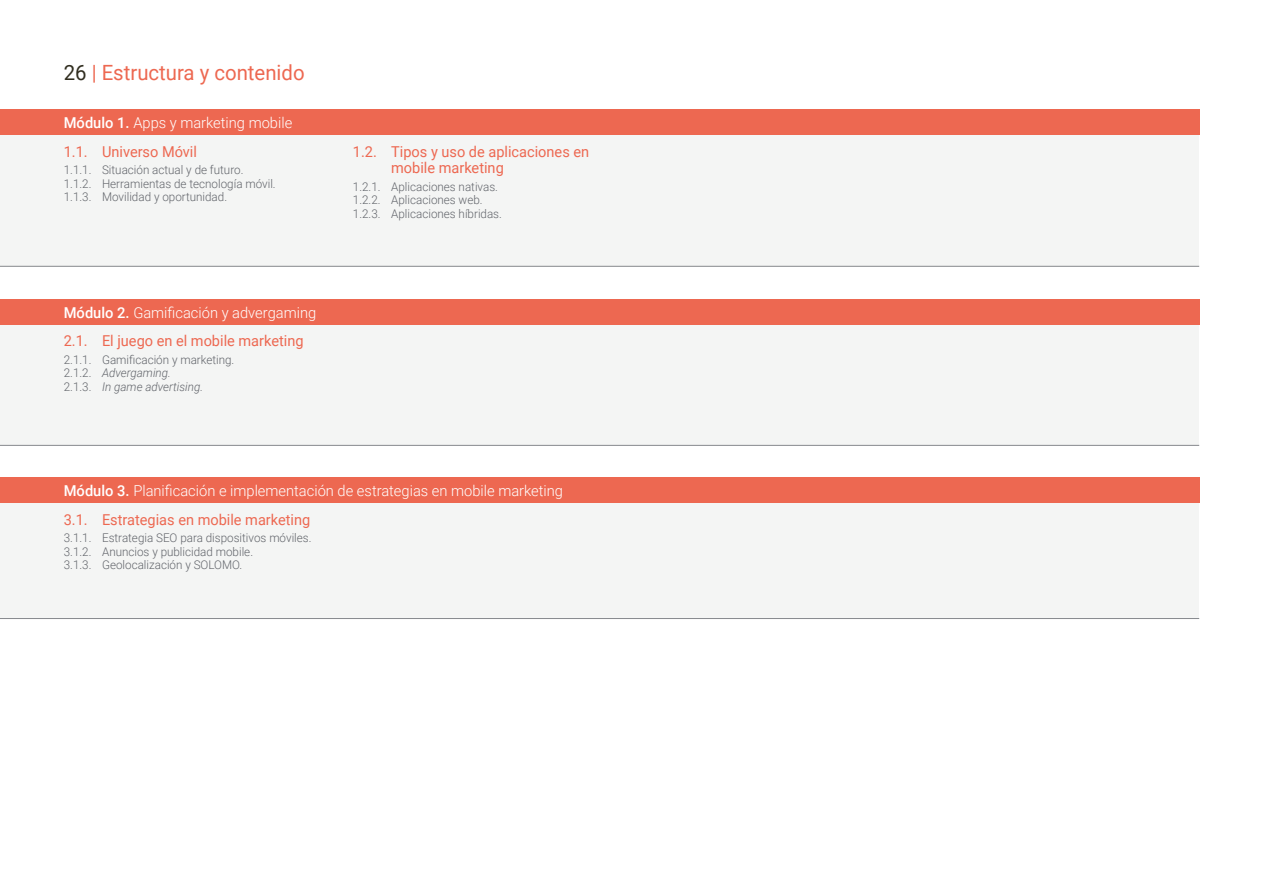
<style>
.page{position:relative;width:1263px;height:893px;background:#fff}
.page>*{position:absolute;margin:0;border:0;box-sizing:border-box;transform-origin:0 0}
.t1{font:21px "Roboto";color:#ed6851}
.t2{font:300 15px "Roboto";color:#fff}
.t3{font:15px/16.5px "Roboto";color:#ed6851}
.t4{font:300 12px/13.5px "Roboto";color:#61646a}
.s1{color:#312e20}
.s2{font-weight:500}
.s3{font-style:italic}
</style>
<div class="page">
<div style="left:0;top:135px;width:1199px;height:131px;background:#f4f5f4"></div>
<div style="left:0;top:325px;width:1199px;height:121px;background:#f4f5f4"></div>
<div style="left:0;top:503px;width:1199px;height:116px;background:#f4f5f4"></div>
<div style="left:0;top:110px;width:1199px;height:25px;background:#ed6851"></div>
<div style="left:0;top:299px;width:1199px;height:26px;background:#ed6851"></div>
<div style="left:0;top:477px;width:1199px;height:26px;background:#ed6851"></div>
<hr style="left:0;top:266px;width:1199px;height:1px;background:#878a8e">
<hr style="left:0;top:445px;width:1199px;height:1px;background:#878a8e">
<hr style="left:0;top:618px;width:1199px;height:1px;background:#878a8e">
<h1 class="t1" style="left:64px;top:57px;width:242px"><span class="s1">26</span> | Estructura y contenido</h1>
<p class="t2" style="left:64px;top:112px;width:230px"><span class="s2">Módulo 1.</span> Apps y marketing mobile</p>
<p class="t3" style="left:64px;top:143px;width:135px">1.1. Universo Móvil</p>
<p class="t4" style="left:64px;top:163px;width:213px">1.1.1. Situación actual y de futuro.<br>1.1.2. Herramientas de tecnología móvil.<br>1.1.3. Movilidad y oportunidad.</p>
<p class="t2" style="left:64px;top:302px;width:254px"><span class="s2">Módulo 2.</span> Gamificación y advergaming</p>
<p class="t3" style="left:64px;top:332px;width:241px">2.1. El juego en el mobile marketing</p>
<p class="t4" style="left:64px;top:352px;width:172px">2.1.1. Gamificación y marketing.<br>2.1.2. <span class="s3">Advergaming.<br></span>2.1.3. <span class="s3">In game advertising.</span></p>
<p class="t3" style="left:391px;top:143px;width:199px;text-indent:-38px">1.2. Tipos y uso de aplicaciones en mobile marketing</p>
<p class="t4" style="left:353px;top:179px;width:151px">1.2.1. Aplicaciones nativas.<br>1.2.2. Aplicaciones web.<br>1.2.3. Aplicaciones híbridas.</p>
<p class="t2" style="left:64px;top:480px;width:501px"><span class="s2">Módulo 3.</span> Planificación e implementación de estrategias en mobile marketing</p>
<p class="t3" style="left:64px;top:510px;width:248px">3.1. Estrategias en mobile marketing</p>
<p class="t4" style="left:64px;top:531px;width:249px">3.1.1. Estrategia SEO para dispositivos móviles.<br>3.1.2. Anuncios y publicidad mobile.<br>3.1.3. Geolocalización y SOLOMO.</p>
</div>
